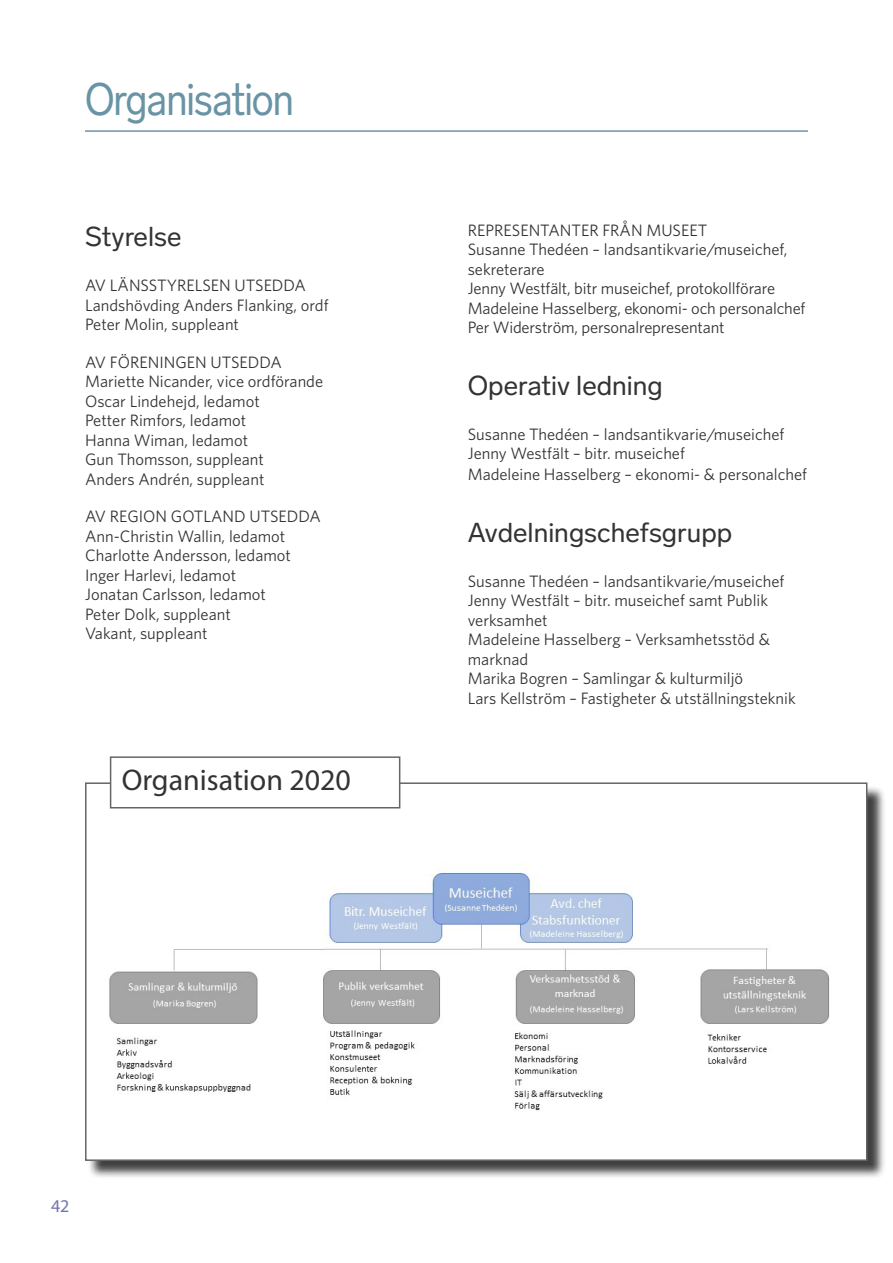
<style>
.page{position:relative;width:893px;height:1263px;background:#fff}
.page>*{position:absolute;margin:0;border:0;box-sizing:border-box;transform-origin:0 0}
.t1{font:44.85px "Lab Grotesque Gotlands Museum";letter-spacing:-.025em;color:#6994a6;scale:.87 1}
.t2{font:30px "Myriad Pro";color:#333}
.t3{font:27px "Lab Grotesque Gotlands Museum";color:#333}
.t4{font:18px "Myriad Pro";color:#7174b0}
.t5{font:16.5px/19.5px "Whitney";color:#333}
</style>
<div class="page">
<hr style="left:85px;top:130px;width:723px;height:2px;background:#6994a6">
<div style="left:87px;top:785px;width:799px;height:394px;background:#000;opacity:.75"></div>
<div style="left:85px;top:782px;width:782px;height:379px;background:#fff;border:2px solid #646567"></div>
<img style="left:109px;top:871px;width:720px;height:240px">
<div style="left:110px;top:756px;width:290px;height:52px;background:#fff;border:2px solid #646567"></div>
<h1 class="t1" style="left:85px;top:73px;width:242px">Organisation</h1>
<h3 class="t3" style="left:85px;top:221px;width:98px">Styrelse</h3>
<p class="t5" style="left:85px;top:275px;width:245px">AV LÄNSSTYRELSEN UTSEDDA<br>Landshövding Anders Flanking, ordf<br>Peter Molin, suppleant</p>
<p class="t5" style="left:85px;top:352px;width:240px">AV FÖRENINGEN UTSEDDA<br>Mariette Nicander, vice ordförande<br>Oscar Lindehejd, ledamot<br>Petter Rimfors, ledamot<br>Hanna Wiman, ledamot<br>Gun Thomsson, suppleant<br>Anders Andrén, suppleant</p>
<p class="t5" style="left:85px;top:506px;width:237px">AV REGION GOTLAND UTSEDDA<br>Ann-Christin Wallin, ledamot<br>Charlotte Andersson, ledamot<br>Inger Harlevi, ledamot<br>Jonatan Carlsson, ledamot<br>Peter Dolk, suppleant<br>Vakant, suppleant</p>
<h2 class="t2" style="left:122px;top:761px;width:231px">Organisation 2020</h2>
<p class="t5" style="left:468px;top:220px;width:339px">REPRESENTANTER FRÅN MUSEET<br>Susanne Thedéen – landsantikvarie/museichef, sekreterare<br>Jenny Westfält, bitr museichef, protokollförare Madeleine Hasselberg, ekonomi- och personalchef Per Widerström, personalrepresentant</p>
<h3 class="t3" style="left:468px;top:369px;width:197px">Operativ ledning</h3>
<p class="t5" style="left:468px;top:424px;width:318px">Susanne Thedéen – landsantikvarie/museichef<br>Jenny Westfält – bitr. museichef</p>
<p class="t5" style="left:468px;top:464px;width:341px">Madeleine Hasselberg – ekonomi- &amp; personalchef</p>
<h3 class="t3" style="left:468px;top:516px;width:266px">Avdelningschefsgrupp</h3>
<p class="t5" style="left:468px;top:571px;width:330px">Susanne Thedéen – landsantikvarie/museichef Jenny Westfält – bitr. museichef samt Publik verksamhet<br>Madeleine Hasselberg – Verksamhetsstöd &amp; marknad<br>Marika Bogren – Samlingar &amp; kulturmiljö<br>Lars Kellström – Fastigheter &amp; utställningsteknik</p>
<p class="t4" style="left:51px;top:1194px;width:20px">42</p>
</div>
